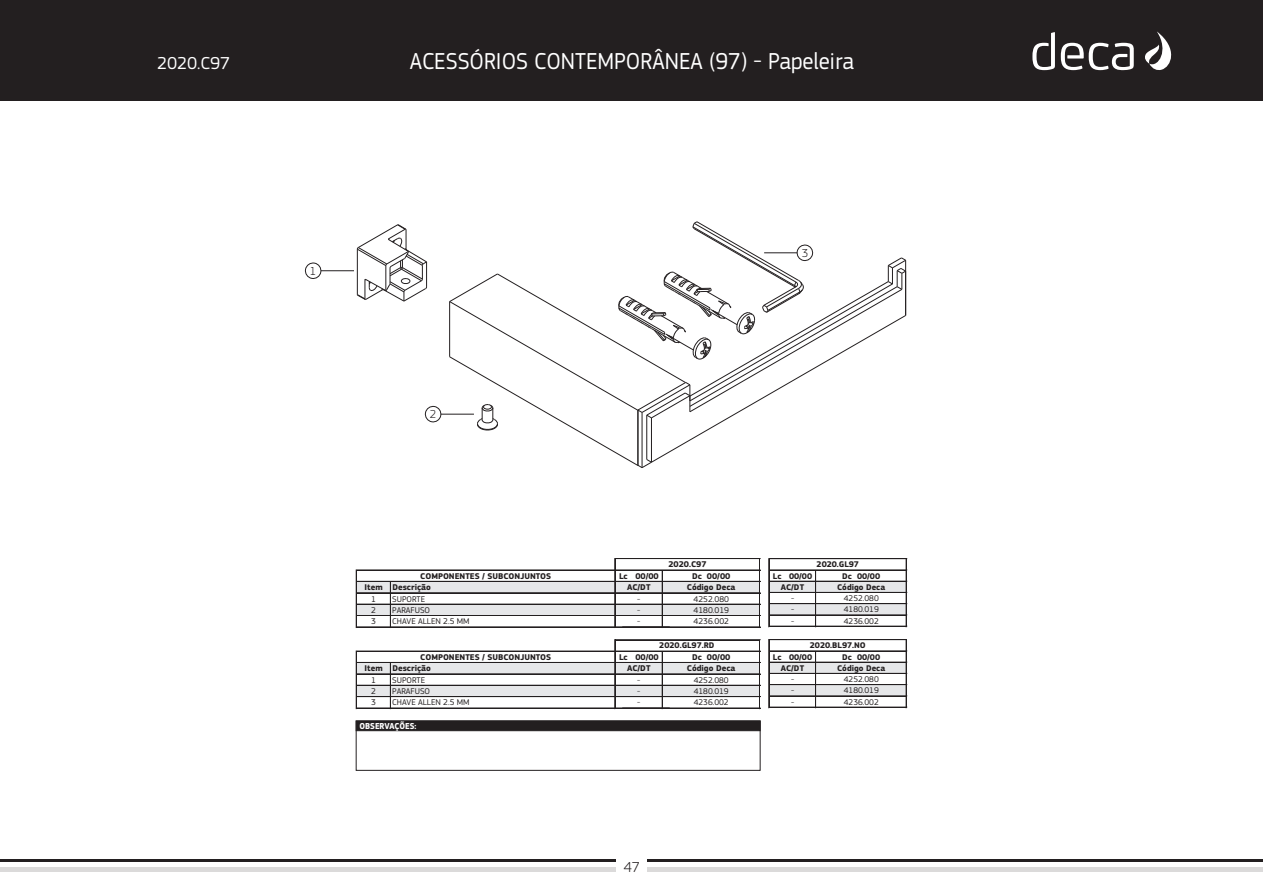
<style>
.page{position:relative;width:1263px;height:893px;background:#fff}
.page>*{position:absolute;margin:0;border:0;box-sizing:border-box;transform-origin:0 0}
.t1{font:24px "PF Square Sans Pro";color:#fff;scale:.94 1}
.t2{font:18px "PF Square Sans Pro";color:#fff}
.t3{font:300 15px "PF Square Sans Pro";color:#231f20}
.t4{font:300 12px "PF Square Sans Pro";color:#231f20}
.t5{font:700 9px "PF Square Sans Pro";color:#fff;scale:.92 1}
.t6{font:700 8.7px "PF Square Sans Pro";color:#231f20}
.t7{font:8.7px "PF Square Sans Pro";color:#231f20}
.t8{font:700 8.55px/11.2px "PF Square Sans Pro";color:#231f20;text-align:center}
.t9{font:8.55px/11.2px "PF Square Sans Pro";color:#231f20;text-align:justify}
</style>
<div class="page">
<div style="left:0;top:867px;width:1263px;height:5px;background:#dbdada"></div>
<hr style="left:0;top:860px;width:1263px;height:2px;background:#231f20">
<div style="left:0;top:0;width:1263px;height:101px;background:#231f20"></div>
<div style="left:616px;top:854px;width:31px;height:21px;background:#fff"></div>
<div style="left:356px;top:720px;width:404px;height:51px;border:1px solid #231f20"></div>
<svg style="left:355px;top:720px;width:406px;height:11px"></svg>
<svg style="left:1032px;top:32px;width:23px;height:38px"></svg>
<svg style="left:1061px;top:43px;width:73px;height:27px"></svg>
<svg style="left:1145px;top:32px;width:27px;height:38px"></svg>
<svg style="left:356px;top:224px;width:72px;height:78px"></svg>
<hr style="left:321px;top:270px;width:33px;height:1px;background:#231f20">
<svg style="left:305px;top:262px;width:17px;height:17px"></svg>
<hr style="left:441px;top:414px;width:33px;height:1px;background:#231f20">
<svg style="left:425px;top:406px;width:16px;height:17px"></svg>
<svg style="left:449px;top:221px;width:458px;height:247px"></svg>
<div style="left:357px;top:582px;width:403px;height:11px;background:#e6e7e9"></div>
<div style="left:357px;top:604px;width:403px;height:12px;background:#e6e7e9"></div>
<hr style="left:614px;top:559px;width:1px;height:68px;background:#231f20">
<hr style="left:615px;top:558px;width:1px;height:70px;background:#231f20">
<hr style="left:759px;top:559px;width:1px;height:69px;background:#231f20">
<hr style="left:356px;top:570px;width:1px;height:58px;background:#231f20">
<hr style="left:662px;top:571px;width:1px;height:57px;background:#231f20">
<hr style="left:390px;top:582px;width:1px;height:46px;background:#231f20">
<hr style="left:615px;top:558px;width:145px;height:1px;background:#231f20">
<hr style="left:357px;top:570px;width:403px;height:1px;background:#231f20">
<hr style="left:357px;top:581px;width:403px;height:1px;background:#231f20">
<hr style="left:357px;top:592px;width:403px;height:1px;background:#231f20">
<hr style="left:357px;top:593px;width:403px;height:1px;background:#231f20">
<hr style="left:357px;top:604px;width:403px;height:1px;background:#231f20">
<hr style="left:357px;top:615px;width:403px;height:1px;background:#231f20">
<hr style="left:357px;top:627px;width:403px;height:1px;background:#231f20">
<div style="left:769px;top:581px;width:137px;height:12px;background:#e6e7e9"></div>
<div style="left:769px;top:604px;width:137px;height:11px;background:#e6e7e9"></div>
<hr style="left:769px;top:558px;width:138px;height:1px;background:#231f20">
<hr style="left:769px;top:559px;width:138px;height:1px;background:#231f20">
<hr style="left:769px;top:570px;width:138px;height:1px;background:#231f20">
<hr style="left:769px;top:581px;width:138px;height:1px;background:#231f20">
<hr style="left:769px;top:592px;width:138px;height:1px;background:#231f20">
<hr style="left:769px;top:603px;width:138px;height:1px;background:#231f20">
<hr style="left:769px;top:604px;width:138px;height:1px;background:#231f20">
<hr style="left:769px;top:615px;width:138px;height:1px;background:#231f20">
<hr style="left:769px;top:626px;width:138px;height:1px;background:#231f20">
<hr style="left:768px;top:559px;width:1px;height:68px;background:#231f20">
<hr style="left:769px;top:559px;width:1px;height:68px;background:#231f20">
<hr style="left:906px;top:559px;width:1px;height:68px;background:#231f20">
<hr style="left:815px;top:571px;width:1px;height:56px;background:#231f20">
<div style="left:769px;top:662px;width:137px;height:12px;background:#e6e7e9"></div>
<div style="left:769px;top:685px;width:137px;height:11px;background:#e6e7e9"></div>
<hr style="left:768px;top:640px;width:1px;height:68px;background:#231f20">
<hr style="left:769px;top:640px;width:1px;height:68px;background:#231f20">
<hr style="left:769px;top:639px;width:137px;height:1px;background:#231f20">
<hr style="left:769px;top:640px;width:137px;height:1px;background:#231f20">
<hr style="left:769px;top:651px;width:138px;height:1px;background:#231f20">
<hr style="left:769px;top:662px;width:138px;height:1px;background:#231f20">
<hr style="left:769px;top:673px;width:138px;height:1px;background:#231f20">
<hr style="left:769px;top:684px;width:138px;height:1px;background:#231f20">
<hr style="left:769px;top:685px;width:138px;height:1px;background:#231f20">
<hr style="left:769px;top:696px;width:138px;height:1px;background:#231f20">
<hr style="left:769px;top:707px;width:138px;height:1px;background:#231f20">
<hr style="left:815px;top:652px;width:1px;height:56px;background:#231f20">
<hr style="left:906px;top:640px;width:1px;height:68px;background:#231f20">
<div style="left:357px;top:663px;width:403px;height:11px;background:#e6e7e9"></div>
<div style="left:357px;top:685px;width:403px;height:12px;background:#e6e7e9"></div>
<hr style="left:614px;top:640px;width:1px;height:69px;background:#231f20">
<hr style="left:615px;top:640px;width:1px;height:69px;background:#231f20">
<hr style="left:759px;top:640px;width:1px;height:69px;background:#231f20">
<hr style="left:356px;top:651px;width:1px;height:58px;background:#231f20">
<hr style="left:662px;top:652px;width:1px;height:57px;background:#231f20">
<hr style="left:390px;top:663px;width:1px;height:46px;background:#231f20">
<hr style="left:615px;top:639px;width:145px;height:1px;background:#231f20">
<hr style="left:615px;top:640px;width:145px;height:1px;background:#231f20">
<hr style="left:357px;top:651px;width:403px;height:1px;background:#231f20">
<hr style="left:357px;top:662px;width:403px;height:1px;background:#231f20">
<hr style="left:357px;top:674px;width:403px;height:1px;background:#231f20">
<hr style="left:357px;top:685px;width:403px;height:1px;background:#231f20">
<hr style="left:357px;top:696px;width:403px;height:1px;background:#231f20">
<hr style="left:357px;top:708px;width:403px;height:1px;background:#231f20">
<h2 class="t2" style="left:157px;top:55px;width:75px">2020.C97</h2>
<h1 class="t1" style="left:410px;top:51px;width:474px">ACESSÓRIOS CONTEMPORÂNEA (97) - Papeleira</h1>
<h3 class="t4" style="left:310px;top:266px;width:8px">1</h3>
<h3 class="t4" style="left:430px;top:409px;width:8px">2</h3>
<h3 class="t4" style="left:802px;top:248px;width:8px">3</h3>
<p class="t6" style="left:420px;top:572px;width:133px">COMPONENTES / SUBCONJUNTOS</p>
<p class="t6" style="left:668px;top:561px;width:40px">2020.C97</p>
<p class="t6" style="left:619px;top:572px;width:41px">Lc 00/00</p>
<p class="t6" style="left:692px;top:572px;width:40px">Dc 00/00</p>
<p class="t6" style="left:365px;top:584px;width:68px">Item Descrição</p>
<p class="t6" style="left:627px;top:584px;width:25px">AC/DT</p>
<p class="t6" style="left:687px;top:584px;width:50px">Código Deca</p>
<p class="t7" style="left:371px;top:595px;width:6px">1</p>
<p class="t7" style="left:392px;top:595px;width:34px">SUPORTE</p>
<p class="t7" style="left:637px;top:595px;width:5px">-</p>
<p class="t7" style="left:694px;top:595px;width:37px">4252.080</p>
<p class="t7" style="left:371px;top:606px;width:6px">2</p>
<p class="t7" style="left:392px;top:606px;width:39px">PARAFUSO</p>
<p class="t7" style="left:637px;top:606px;width:5px">-</p>
<p class="t7" style="left:694px;top:606px;width:37px">4180.019</p>
<p class="t7" style="left:371px;top:618px;width:6px">3</p>
<p class="t7" style="left:392px;top:618px;width:79px">CHAVE ALLEN 2.5 MM</p>
<p class="t7" style="left:637px;top:618px;width:5px">-</p>
<p class="t7" style="left:694px;top:618px;width:37px">4236.002</p>
<p class="t8" style="left:659px;top:641px;width:57px">2020.GL97.RD</p>
<p class="t9" style="left:694px;top:675px;width:36px">4252.080<br>4180.019<br>4236.002</p>
<p class="t6" style="left:420px;top:653px;width:133px">COMPONENTES / SUBCONJUNTOS</p>
<p class="t6" style="left:619px;top:653px;width:41px">Lc 00/00</p>
<p class="t6" style="left:692px;top:653px;width:40px">Dc 00/00</p>
<p class="t6" style="left:365px;top:665px;width:68px">Item Descrição</p>
<p class="t6" style="left:627px;top:665px;width:25px">AC/DT</p>
<p class="t6" style="left:687px;top:665px;width:50px">Código Deca</p>
<p class="t7" style="left:371px;top:676px;width:6px">1</p>
<p class="t7" style="left:392px;top:676px;width:34px">SUPORTE</p>
<p class="t7" style="left:637px;top:676px;width:5px">-</p>
<p class="t7" style="left:371px;top:688px;width:6px">2</p>
<p class="t7" style="left:392px;top:688px;width:39px">PARAFUSO</p>
<p class="t7" style="left:637px;top:688px;width:5px">-</p>
<p class="t7" style="left:371px;top:699px;width:6px">3</p>
<p class="t7" style="left:392px;top:699px;width:79px">CHAVE ALLEN 2.5 MM</p>
<p class="t7" style="left:637px;top:699px;width:5px">-</p>
<p class="t5" style="left:359px;top:722px;width:63px">OBSERVAÇÕES:</p>
<p class="t8" style="left:816px;top:559px;width:44px">2020.GL97</p>
<p class="t8" style="left:773px;top:571px;width:41px">Lc 00/00</p>
<p class="t8" style="left:842px;top:571px;width:39px">Dc 00/00</p>
<p class="t8" style="left:781px;top:582px;width:25px">AC/DT</p>
<p class="t8" style="left:837px;top:582px;width:50px">Código Deca</p>
<p class="t9" style="left:791px;top:593px;width:5px">-</p>
<p class="t9" style="left:844px;top:593px;width:36px">4252.080</p>
<p class="t9" style="left:791px;top:605px;width:5px">-</p>
<p class="t9" style="left:844px;top:605px;width:36px">4180.019</p>
<p class="t9" style="left:791px;top:616px;width:5px">-</p>
<p class="t9" style="left:844px;top:616px;width:36px">4236.002</p>
<p class="t8" style="left:810px;top:640px;width:57px">2020.BL97.NO</p>
<p class="t8" style="left:842px;top:652px;width:39px">Dc 00/00</p>
<p class="t8" style="left:837px;top:663px;width:50px">Código Deca</p>
<p class="t9" style="left:844px;top:674px;width:36px">4252.080<br>4180.019<br>4236.002</p>
<p class="t8" style="left:773px;top:652px;width:41px">Lc 00/00<br>AC/DT</p>
<p class="t9" style="left:791px;top:674px;width:5px">- - -</p>
<h3 class="t3" style="left:624px;top:860px;width:18px">47</h3>
</div>
